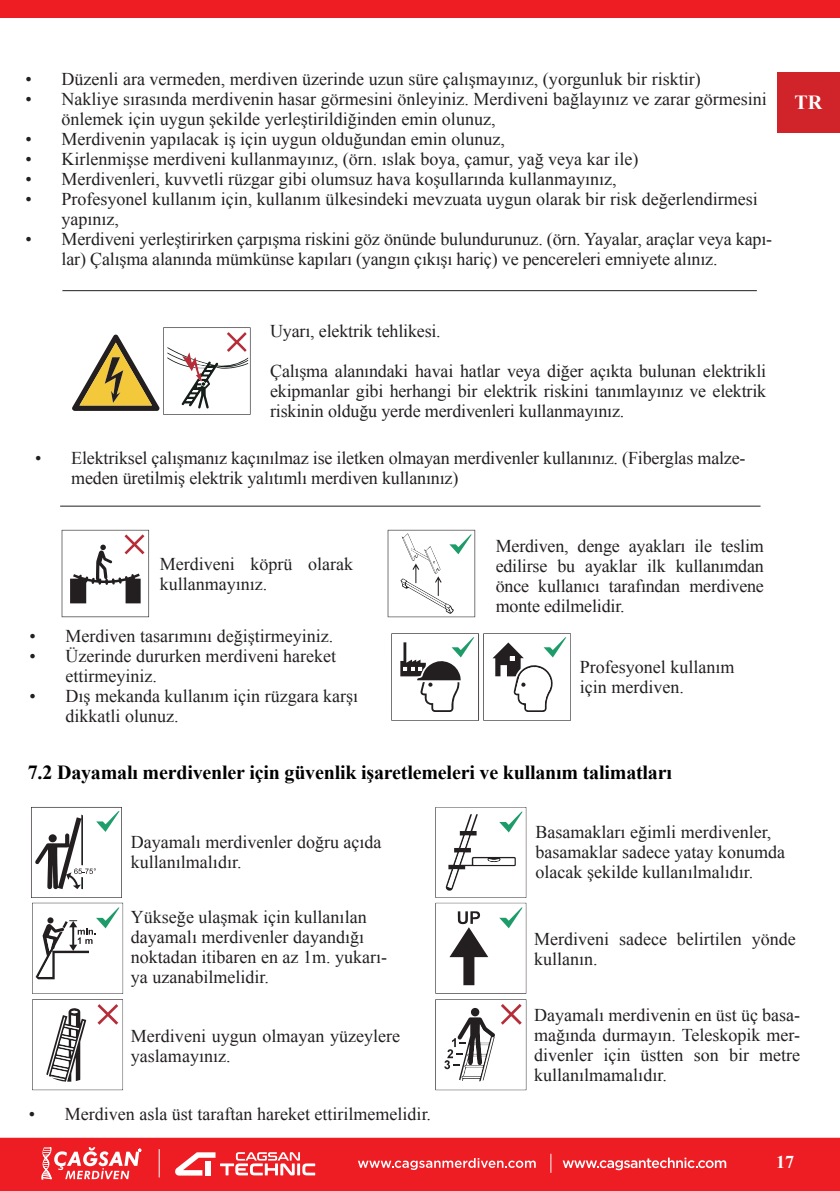
<style>
.page{position:relative;width:840px;height:1191px;background:#fff}
.page>*{position:absolute;margin:0;border:0;box-sizing:border-box;transform-origin:0 0}
.Ana_Baslıklar{font:700 20px "Times New Roman";letter-spacing:-.01em;color:#000}
.t1{font:700 20px "Times New Roman";color:#fff}
.Ana_Baslıklar-2{font:18px/20px "Times New Roman";color:#231f20}
.t2{font:700 18px "Times New Roman";color:#fff}
</style>
<div class="page">
<div style="left:0;top:1137px;width:839px;height:54px;background:#ee1d23"></div>
<svg style="left:41px;top:1147px;width:100px;height:32px"></svg>
<svg style="left:358px;top:1158px;width:177px;height:12px"></svg>
<svg style="left:175px;top:1152px;width:140px;height:23px"></svg>
<div style="left:205px;top:1160px;width:5px;height:15px;background:#fff"></div>
<svg style="left:562px;top:1157px;width:163px;height:13px"></svg>
<svg style="left:550px;top:1153px;width:1px;height:19px"></svg>
<svg style="left:159px;top:1149px;width:1px;height:28px"></svg>
<div style="left:0;top:0;width:839px;height:18px;background:#ee1d23"></div>
<div style="left:777px;top:72px;width:62px;height:61px;background:#d1232a"></div>
<svg style="left:72px;top:327px;width:178px;height:88px"></svg>
<hr style="left:62px;top:290px;width:694px;height:1px;background:#231f20">
<hr style="left:60px;top:506px;width:700px;height:1px;background:#231f20">
<svg style="left:391px;top:633px;width:179px;height:87px"></svg>
<svg style="left:62px;top:530px;width:87px;height:87px"></svg>
<svg style="left:387px;top:530px;width:88px;height:87px"></svg>
<svg style="left:32px;top:999px;width:91px;height:91px"></svg>
<svg style="left:435px;top:999px;width:91px;height:91px"></svg>
<svg style="left:435px;top:807px;width:91px;height:186px"></svg>
<svg style="left:31px;top:807px;width:92px;height:186px"></svg>
<p class="Ana_Baslıklar-2" style="left:26px;top:68px;width:676px">• Düzenli ara vermeden, merdiven üzerinde uzun süre çalışmayınız, (yorgunluk bir risktir)</p>
<p class="Ana_Baslıklar-2" style="left:62px;top:88px;width:706px;text-indent:-36px">• Nakliye sırasında merdivenin hasar görmesini önleyiniz. Merdiveni bağlayınız ve zarar görmesini önlemek için uygun şekilde yerleştirildiğinden emin olunuz,</p>
<p class="Ana_Baslıklar-2" style="left:26px;top:128px;width:480px">• Merdivenin yapılacak iş için uygun olduğundan emin olunuz,</p>
<p class="Ana_Baslıklar-2" style="left:26px;top:148px;width:614px">• Kirlenmişse merdiveni kullanmayınız, (örn. ıslak boya, çamur, yağ veya kar ile)</p>
<p class="Ana_Baslıklar-2" style="left:26px;top:168px;width:592px">• Merdivenleri, kuvvetli rüzgar gibi olumsuz hava koşullarında kullanmayınız,</p>
<p class="Ana_Baslıklar-2" style="left:62px;top:188px;width:697px;text-indent:-36px">• Profesyonel kullanım için, kullanım ülkesindeki mevzuata uygun olarak bir risk değerlendirmesi yapınız,</p>
<p class="Ana_Baslıklar-2" style="left:62px;top:228px;width:711px;text-indent:-36px">• Merdiveni yerleştirirken çarpışma riskini göz önünde bulundurunuz. (örn. Yayalar, araçlar veya kapı&shy;lar) Çalışma alanında mümkünse kapıları (yangın çıkışı hariç) ve pencereleri emniyete alınız.</p>
<p class="t1" style="left:794px;top:89px;width:29px">TR</p>
<p class="Ana_Baslıklar-2" style="left:270px;top:320px;width:172px">Uyarı, elektrik tehlikesi.</p>
<p class="Ana_Baslıklar-2" style="left:270px;top:360px;width:497px;text-align:justify">Çalışma alanındaki havai hatlar veya diğer açıkta bulunan elektrikli ekipmanlar gibi herhangi bir elektrik riskini tanımlayınız ve elektrik riskinin olduğu yerde merdivenleri kullanmayınız.</p>
<p class="Ana_Baslıklar-2" style="left:71px;top:447px;width:675px;text-indent:-36px">• Elektriksel çalışmanız kaçınılmaz ise iletken olmayan merdivenler kullanınız. (Fiberglas malze&shy;meden üretilmiş elektrik yalıtımlı merdiven kullanınız)</p>
<p class="Ana_Baslıklar-2" style="left:159px;top:554px;width:195px">Merdiveni köprü olarak kullanmayınız.</p>
<p class="Ana_Baslıklar-2" style="left:29px;top:625px;width:305px">• Merdiven tasarımını değiştirmeyiniz.</p>
<p class="Ana_Baslıklar-2" style="left:65px;top:645px;width:272px;text-indent:-36px">• Üzerinde dururken merdiveni hareket ettirmeyiniz.</p>
<p class="Ana_Baslıklar-2" style="left:65px;top:685px;width:294px;text-indent:-36px">• Dış mekanda kullanım için rüzgara karşı dikkatli olunuz.</p>
<p class="Ana_Baslıklar-2" style="left:495px;top:535px;width:270px;text-align:justify">Merdiven, denge ayakları ile teslim edilirse bu ayaklar ilk kullanımdan önce kullanıcı tarafından merdivene monte edilmelidir.</p>
<p class="Ana_Baslıklar-2" style="left:579px;top:656px;width:156px">Profesyonel kullanım için merdiven.</p>
<p class="Ana_Baslıklar" style="left:28px;top:758px;width:645px">7.2 Dayamalı merdivenler için güvenlik işaretlemeleri ve kullanım talimatları</p>
<p class="Ana_Baslıklar-2" style="left:131px;top:831px;width:252px">Dayamalı merdivenler doğru açıda kullanılmalıdır.</p>
<p class="Ana_Baslıklar-2" style="left:535px;top:821px;width:251px">Basamakları eğimli merdivenler, basamaklar sadece yatay konumda olacak şekilde kullanılmalıdır.</p>
<p class="Ana_Baslıklar-2" style="left:131px;top:907px;width:257px">Yükseğe ulaşmak için kullanılan dayamalı merdivenler dayandığı noktadan itibaren en az 1m. yukarı&shy;ya uzanabilmelidir.</p>
<p class="Ana_Baslıklar-2" style="left:131px;top:1025px;width:270px">Merdiveni uygun olmayan yüzeylere yaslamayınız.</p>
<p class="Ana_Baslıklar-2" style="left:29px;top:1104px;width:403px">• Merdiven asla üst taraftan hareket ettirilmemelidir.</p>
<p class="Ana_Baslıklar-2" style="left:534px;top:928px;width:263px">Merdiveni sadece belirtilen yönde kullanın.</p>
<p class="Ana_Baslıklar-2" style="left:534px;top:1004px;width:267px;text-align:justify">Dayamalı merdivenin en üst üç basa&shy;mağında durmayın. Teleskopik mer&shy;divenler için üstten son bir metre kullanılmamalıdır.</p>
<p class="t2" style="left:775px;top:1149px;width:19px">17</p>
</div>
